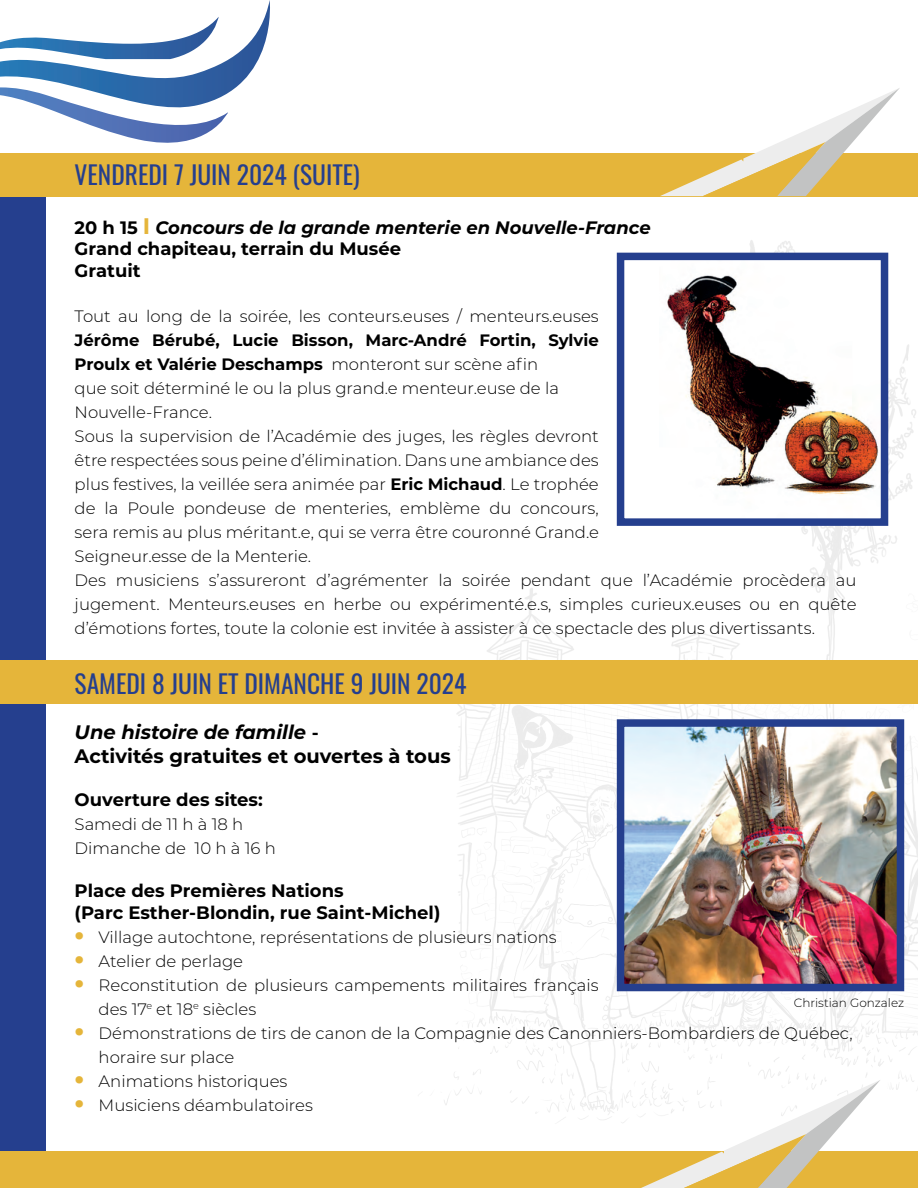
<style>
.page{position:relative;width:918px;height:1188px;background:#fff}
.page>*{position:absolute;margin:0;border:0;box-sizing:border-box;transform-origin:0 0}
.t1{font:25.5px "Oswald";color:#253f8e}
.t2{font:700 19.5px/23.4px "Montserrat";color:#000}
.t3{font:italic 700 18px/21.6px "Montserrat";color:#000}
.t4{font:700 18px/21.6px "Montserrat";color:#000}
.t5{font:300 16.5px/24px "Montserrat";color:#000}
.t6{font:300 12px "Montserrat";color:#000}
.s1{font-style:normal}
.s2{font-style:normal;font-size:22.5px;color:#e5b53a}
.s3{font-weight:700}
.s4{font-style:italic}
.s5{font-size:18px}
.s6{font-weight:800;font-size:25.5px;color:#e5b53a}
</style>
<div class="page">
<img style="left:370px;top:196px;width:548px;height:927px">
<div style="left:0;top:168px;width:46px;height:1020px;background:#253f8e"></div>
<div style="left:0;top:1151px;width:918px;height:37px;background:#e5b53a"></div>
<svg style="left:640px;top:1080px;width:241px;height:108px"></svg>
<div style="left:0;top:153px;width:918px;height:43px;background:#e5b53a"></div>
<div style="left:0;top:660px;width:918px;height:44px;background:#e5b53a"></div>
<svg style="left:660px;top:88px;width:240px;height:108px"></svg>
<svg style="left:0;top:0;width:270px;height:143px"></svg>
<div style="left:621px;top:256px;width:264px;height:266px;background:#fff"></div>
<img style="left:667px;top:275px;width:212px;height:220px">
<div style="left:617px;top:253px;width:271px;height:273px;border:8px solid #253f8e"></div>
<img style="left:626px;top:728px;width:269px;height:254px">
<div style="left:617px;top:719px;width:287px;height:272px;border:8px solid #253f8e"></div>
<h1 class="t1" style="left:75px;top:152px;width:287px">VENDREDI 7 JUIN 2024 (SUITE)</h1>
<p class="t3" style="left:75px;top:216px;width:578px"><span class="s1">20 h 15</span> <span class="s2">I</span> Concours de la grande menterie en Nouvelle-France<br><span class="s1">Grand chapiteau, terrain du Musée<br>Gratuit</span></p>
<p class="t5" style="left:75px;top:304px;width:526px">Tout au long de la soirée, les conteurs.euses / menteurs.euses</p>
<p class="t5" style="left:75px;top:328px;width:783px"><span class="s3">Jérôme Bérubé, Lucie Bisson, Marc-André Fortin, Sylvie<br>Proulx et Valérie Deschamps</span> monteront sur scène afin<br>que soit déterminé le ou la plus grand.e menteur.euse de la<br>Nouvelle-France.<br>Sous la supervision de l’Académie des juges, les règles devront<br>être respectées sous peine d’élimination. Dans une ambiance des<br>plus festives, la veillée sera animée par <span class="s3">Eric Michaud</span>. Le trophée<br>de la Poule pondeuse de menteries, emblème du concours,<br>sera remis au plus méritant.e, qui se verra être couronné Grand.e<br>Seigneur.esse de la Menterie.<br>Des musiciens s’assureront d’agrémenter la soirée pendant que l’Académie procèdera au jugement. Menteurs.euses en herbe ou expérimenté.e.s, simples curieux.euses ou en quête d’émotions fortes, toute la colonie est invitée à assister à ce spectacle des plus divertissants.</p>
<h1 class="t1" style="left:75px;top:661px;width:393px">SAMEDI 8 JUIN ET DIMANCHE 9 JUIN 2024</h1>
<p class="t2" style="left:75px;top:720px;width:378px"><span class="s4">Une histoire de famille</span> <span class="s5">-<br></span>Activités gratuites et ouvertes à tous</p>
<p class="t4" style="left:75px;top:788px;width:190px">Ouverture des sites:</p>
<p class="t5" style="left:75px;top:811px;width:203px">Samedi de 11 h à 18 h<br>Dimanche de 10 h à 16 h</p>
<p class="t4" style="left:75px;top:879px;width:367px">Place des Premières Nations<br>(Parc Esther-Blondin, rue Saint-Michel)</p>
<p class="t5" style="left:75px;top:924px;width:484px"><span class="s6">•</span> Village autochtone, représentations de plusieurs nations</p>
<p class="t5" style="left:75px;top:948px;width:170px"><span class="s6">•</span> Atelier de perlage</p>
<p class="t5" style="left:99px;top:972px;width:502px;text-indent:-24px"><span class="s6">•</span> Reconstitution de plusieurs campements militaires français des 17<sup>e</sup> et 18<sup>e</sup> siècles</p>
<p class="t5" style="left:99px;top:1020px;width:756px;text-indent:-24px"><span class="s6">•</span> Démonstrations de tirs de canon de la Compagnie des Canonniers-Bombardiers de Québec, horaire sur place</p>
<p class="t5" style="left:75px;top:1068px;width:214px"><span class="s6">•</span> Animations historiques</p>
<p class="t5" style="left:75px;top:1092px;width:240px"><span class="s6">•</span> Musiciens déambulatoires</p>
<p class="t6" style="left:794px;top:995px;width:112px">Christian Gonzalez</p>
</div>
